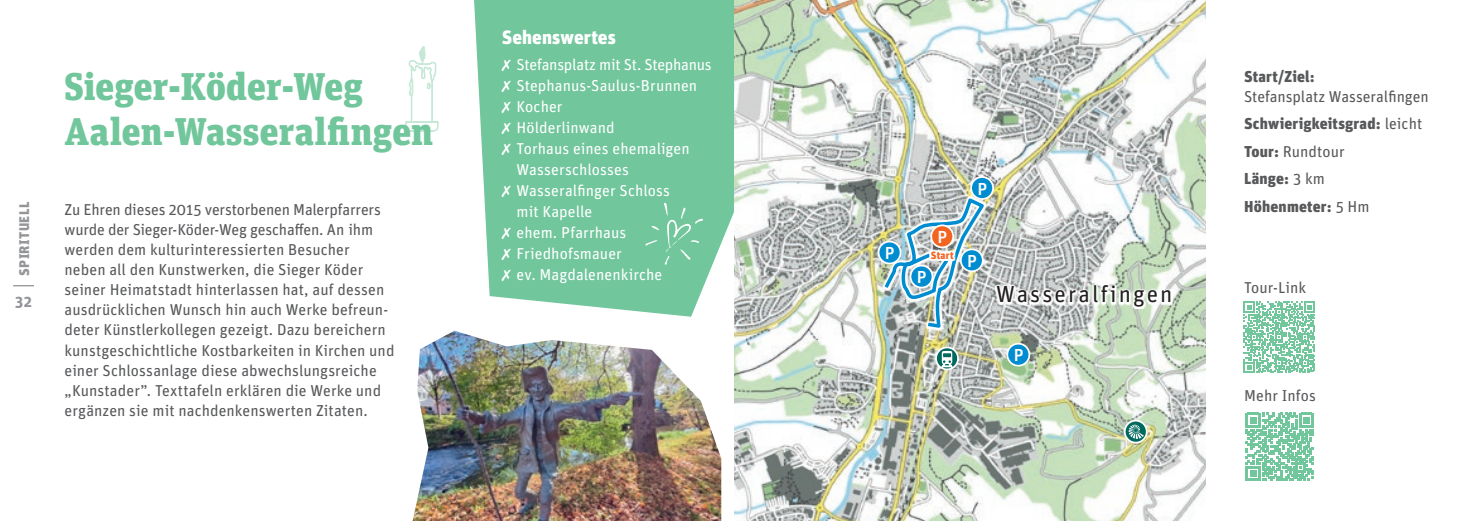
<style>
.page{position:relative;width:1469px;height:521px;background:#fff}
.page>*{position:absolute;margin:0;border:0;box-sizing:border-box;transform-origin:0 0}
.t1{font:900 38.5px/45.5px "Unit Slab Pro";letter-spacing:.005em;color:#71c69c}
.t2{font:23.28px "Unit Pro";letter-spacing:.09em;color:#231f20}
.t3{font:900 19.25px "Unit Pro";letter-spacing:.005em;color:#fff}
.t4{font:500 17.32px "Unit Pro";color:#fff}
.t5{font:15.75px/20.1px "Unit Pro";letter-spacing:.005em;color:#57585a}
.t6{font:15.75px "Unit Pro";letter-spacing:.005em;color:#fff}
.t7{font:15.75px "Unit Pro";letter-spacing:-.015em;color:#fff}
.t8{font:900 15.75px "Unit Pro";letter-spacing:.01em;color:#57585a}
.t9{font:700 15.75px "Unit Pro";color:#939598}
.t10{font:900 14px "Unit Pro";letter-spacing:.025em;color:#939598}
.t11{font:900 10.5px "Unit Pro";letter-spacing:.025em;color:#f36421}
.s1{font-weight:900}
</style>
<div class="page">
<svg style="left:13px;top:285px;width:21px;height:1px"></svg>
<img style="left:412px;top:331px;width:309px;height:190px">
<svg style="left:474px;top:0;width:260px;height:317px;background:#7dcba4"></svg>
<svg style="left:405px;top:46px;width:34px;height:86px"></svg>
<svg style="left:645px;top:203px;width:58px;height:62px;background:#7bcaa3"></svg>
<svg style="left:1245px;top:413px;width:68px;height:68px"></svg>
<svg style="left:1243px;top:302px;width:71px;height:71px"></svg>
<img style="left:734px;top:0;width:471px;height:521px">
<svg style="left:882px;top:196px;width:104px;height:134px"></svg>
<img style="left:881px;top:200px;width:104px;height:130px">
<svg style="left:995px;top:283px;width:177px;height:26px"></svg>
<div style="left:970px;top:176px;width:24px;height:24px;background:#008cd0;border:2px solid #fff;border-radius:50%"></div>
<div style="left:930px;top:224px;width:24px;height:24px;background:#f36421;border:2px solid #fff;border-radius:50%"></div>
<div style="left:909px;top:265px;width:24px;height:23px;background:#008cd0;border:2px solid #fff;border-radius:50%"></div>
<div style="left:1006px;top:343px;width:24px;height:23px;background:#008cd0;border:2px solid #fff;border-radius:50%"></div>
<div style="left:877px;top:241px;width:24px;height:23px;background:#008cd0;border:2px solid #fff;border-radius:50%"></div>
<div style="left:960px;top:248px;width:23px;height:24px;background:#008cd0;border:2px solid #fff;border-radius:50%"></div>
<svg style="left:1123px;top:420px;width:24px;height:23px"></svg>
<svg style="left:1128px;top:424px;width:15px;height:15px"></svg>
<svg style="left:935px;top:346px;width:23px;height:24px"></svg>
<svg style="left:939px;top:351px;width:16px;height:20px"></svg>
<div style="left:929px;top:250px;width:26px;height:11px;background:#fff"></div>
<p class="t3" style="left:501px;top:23px;width:116px">Sehenswertes</p>
<p class="t7" style="left:501px;top:53px;width:212px">✗ Stefansplatz mit St. Stephanus</p>
<p class="t6" style="left:501px;top:74px;width:197px">✗ Stephanus-Saulus-Brunnen</p>
<p class="t6" style="left:501px;top:95px;width:62px">✗ Kocher</p>
<p class="t6" style="left:501px;top:116px;width:114px">✗ Hölderlinwand</p>
<p class="t6" style="left:501px;top:137px;width:190px">✗ Torhaus eines ehemaligen</p>
<p class="t6" style="left:516px;top:158px;width:114px">Wasserschlosses</p>
<p class="t6" style="left:501px;top:179px;width:170px">✗ Wasseralfinger Schloss</p>
<p class="t6" style="left:516px;top:200px;width:77px">mit Kapelle</p>
<p class="t6" style="left:501px;top:221px;width:126px">✗ ehem. Pfarrhaus</p>
<p class="t6" style="left:501px;top:242px;width:122px">✗ Friedhofsmauer</p>
<p class="t6" style="left:501px;top:263px;width:162px">✗ ev. Magdalenenkirche</p>
<h1 class="t1" style="left:64px;top:61px;width:370px">Sieger-Köder-Weg<br>Aalen-Wasseralfingen</h1>
<p class="t8" style="left:1244px;top:64px;width:72px">Start/Ziel:</p>
<p class="t5" style="left:1244px;top:82px;width:186px;line-height:27.7px">Stefansplatz Wasseralfingen<br><span class="s1">Schwierigkeitsgrad:</span> leicht<br><span class="s1">Tour:</span> Rundtour<br><span class="s1">Länge:</span> 3 km<br><span class="s1">Höhenmeter:</span> 5 Hm</p>
<p class="t4" style="left:977px;top:176px;width:11px">P</p>
<p class="t10" style="left:14px;top:276px;width:75px;rotate:-90deg">SPIRITUELL</p>
<p class="t5" style="left:64px;top:198px;width:331px">Zu Ehren dieses 2015 verstorbenen Malerpfarrers wurde der Sieger-Köder-Weg geschaffen. An ihm werden dem kulturinteressierten Besucher neben all den Kunstwerken, die Sieger Köder seiner Heimatstadt hinterlassen hat, auf dessen ausdrücklichen Wunsch hin auch Werke befreun&shy;deter Künstlerkollegen gezeigt. Dazu bereichern kunstgeschichtliche Kostbarkeiten in Kirchen und einer Schlossanlage diese abwechslungsreiche „Kunstader”. Texttafeln erklären die Werke und ergänzen sie mit nachdenkenswerten Zitaten.</p>
<p class="t4" style="left:937px;top:224px;width:11px">P</p>
<p class="t4" style="left:885px;top:241px;width:11px">P</p>
<p class="t11" style="left:930px;top:247px;width:24px">Start</p>
<p class="t4" style="left:967px;top:248px;width:11px">P</p>
<p class="t4" style="left:916px;top:265px;width:11px">P</p>
<p class="t5" style="left:1244px;top:276px;width:63px">Tour-Link</p>
<h2 class="t2" style="left:996px;top:278px;width:178px">Wasseralfingen</h2>
<p class="t9" style="left:15px;top:290px;width:18px">32</p>
<p class="t4" style="left:1013px;top:343px;width:11px">P</p>
<p class="t5" style="left:1244px;top:385px;width:73px">Mehr Infos</p>
</div>
